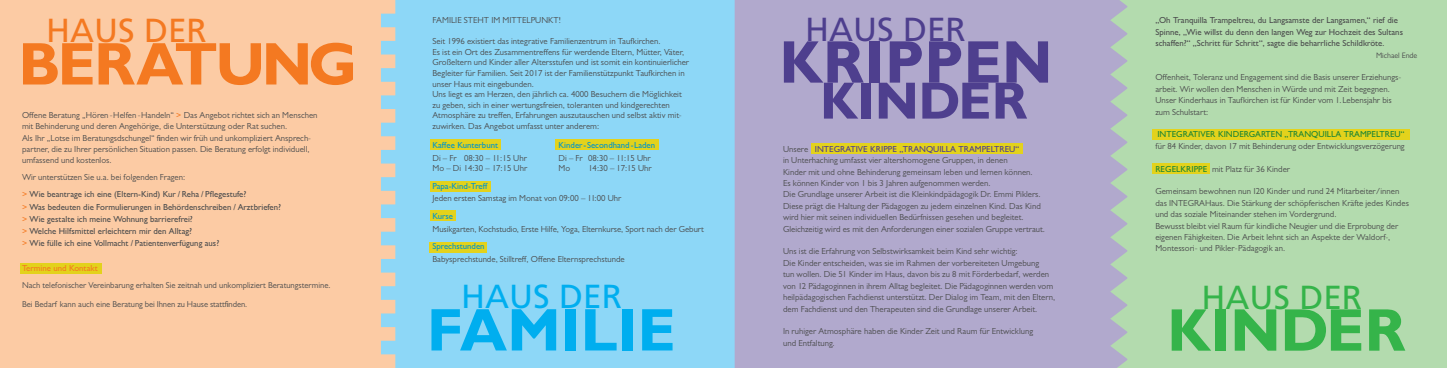
<style>
.page{position:relative;width:1447px;height:368px;background:#fff}
.page>*{position:absolute;margin:0;border:0;box-sizing:border-box;transform-origin:0 0}
.t1{font:700 60.38px "Gill Sans MT Pro";letter-spacing:-.05em;color:#f47921}
.t2{font:700 60.38px "Gill Sans MT Pro";color:#4e3f8e}
.t3{font:700 60.38px "Gill Sans MT Pro";color:#00aeef}
.t4{font:700 60.38px "Gill Sans MT Pro";color:#35b44a}
.t5{font:700 52.5px "Gill Sans MT Pro";color:#4e3f8e}
.t6{font:33.25px "Frutiger LT Std";color:#4e3f8e}
.t7{font:33.25px "Frutiger LT Std";color:#35b44a}
.t8{font:33.25px "Frutiger LT Std";color:#00aeef}
.t9{font:33.25px "Frutiger LT Std";color:#f47921}
.t10{font:8.75px/11.4px "Gill Sans MT Pro";color:#4b4c4d}
.t11{font:500 8.75px/12.2px "Gill Sans MT Pro";color:#4b4c4d}
.t12{font:500 8.75px "Gill Sans MT Pro";color:#0094cc}
.t13{font:500 8.75px "Gill Sans MT Pro";color:#1c8535}
.t14{font:500 8.75px "Gill Sans MT Pro";color:#f47921}
.t15{font:8.58px/18.8px "Gill Sans MT Pro";color:#4b4c4d}
.t16{font:7.88px "Gill Sans MT Pro";color:#4b4c4d}
.s1{font-weight:500;color:#f47921}
.s2{font-weight:400}
.s3{color:#f47921}
.s4{font-weight:500;color:#4e3f8e}
.s5{font-weight:500;color:#1c8535}
</style>
<div class="page">
<div style="left:1101px;top:0;width:345px;height:367px;background:#b3dbae"></div>
<div style="left:366px;top:0;width:413px;height:367px;background:#8dd7f7"></div>
<div style="left:734px;top:0;width:393px;height:367px;background:#b1a9cd"></div>
<div style="left:0;top:0;width:395px;height:367px;background:#fccba4"></div>
<div style="left:555px;top:139px;width:104px;height:11px;background:#e3d21c"></div>
<div style="left:429px;top:139px;width:71px;height:11px;background:#e3d21c"></div>
<div style="left:20px;top:262px;width:81px;height:11px;background:#e3d21c"></div>
<div style="left:429px;top:181px;width:61px;height:10px;background:#e3d21c"></div>
<div style="left:430px;top:210px;width:25px;height:11px;background:#e3d21c"></div>
<div style="left:429px;top:241px;width:58px;height:11px;background:#e3d21c"></div>
<div style="left:1151px;top:129px;width:258px;height:11px;background:#e3d21c"></div>
<div style="left:811px;top:143px;width:212px;height:11px;background:#e3d21c"></div>
<div style="left:1151px;top:163px;width:58px;height:10px;background:#e3d21c"></div>
<h3 class="t9" style="left:46px;top:11px;width:162px">HAUS DER</h3>
<h1 class="t1" style="left:18px;top:27px;width:340px">BERATUNG</h1>
<p class="t10" style="left:22px;top:109px;width:297px">Offene Beratung „Hören - Helfen - Handeln“ <span class="s1">&gt;</span> Das Angebot richtet sich an Menschen mit Behinderung und deren Angehörige, die Unterstützung oder Rat suchen.<br>Als Ihr „Lotse im Beratungsdschungel“ finden wir früh und unkompliziert Ansprech&shy;partner, die zu Ihrer persönlichen Situation passen. Die Beratung erfolgt individuell, umfassend und kostenlos.</p>
<p class="t11" style="left:22px;top:167px;width:226px;line-height:17.5px"><span class="s2">Wir unterstützen Sie u.a. bei folgenden Fragen:<br></span><span class="s3">&gt;</span> Wie beantrage ich eine (Eltern-Kind) Kur / Reha / Pflegestufe?</p>
<p class="t11" style="left:22px;top:200px;width:260px"><span class="s3">&gt;</span> Was bedeuten die Formulierungen in Behördenschreiben / Arztbriefen? <span class="s3">&gt;</span> Wie gestalte ich meine Wohnung barrierefrei?<br><span class="s3">&gt;</span> Welche Hilfsmittel erleichtern mir den Alltag?<br><span class="s3">&gt;</span> Wie fülle ich eine Vollmacht / Patientenverfügung aus?</p>
<p class="t14" style="left:22px;top:263px;width:77px">Termine und Kontakt</p>
<p class="t15" style="left:22px;top:275px;width:310px">Nach telefonischer Vereinbarung erhalten Sie zeitnah und unkompliziert Beratungstermine.<br>Bei Bedarf kann auch eine Beratung bei Ihnen zu Hause stattfinden.</p>
<p class="t10" style="left:432px;top:15px;width:130px">FAMILIE STEHT IM MITTELPUNKT!</p>
<p class="t10" style="left:432px;top:36px;width:258px;line-height:10.5px">Seit 1996 existiert das integrative Familienzentrum in Taufkirchen.<br>Es ist ein Ort des Zusammentreffens für werdende Eltern, Mütter, Väter, Großeltern und Kinder aller Altersstufen und ist somit ein kontinuierlicher Begleiter für Familien. Seit 2017 ist der Familienstützpunkt Taufkirchen in unser Haus mit eingebunden.<br>Uns liegt es am Herzen, den jährlich ca. 4000 Besuchern die Möglichkeit zu geben, sich in einer wertungsfreien, toleranten und kindgerechten Atmosphäre zu treffen, Erfahrungen auszutauschen und selbst aktiv mit&shy;zuwirken. Das Angebot umfasst unter anderem:</p>
<p class="t12" style="left:432px;top:139px;width:67px">Kaffee Kunterbunt</p>
<p class="t12" style="left:558px;top:139px;width:98px">Kinder - Secondhand - Laden</p>
<p class="t10" style="left:432px;top:152px;width:96px">Di – Fr 08:30 – 11:15 Uhr</p>
<p class="t10" style="left:558px;top:152px;width:94px">Di – Fr 08:30 – 11:15 Uhr</p>
<p class="t10" style="left:432px;top:162px;width:96px">Mo – Di 14:30 – 17:15 Uhr</p>
<p class="t10" style="left:558px;top:162px;width:13px">Mo</p>
<p class="t10" style="left:588px;top:162px;width:65px">14:30 – 17:15 Uhr</p>
<p class="t12" style="left:432px;top:180px;width:57px">Papa-Kind-Treff</p>
<p class="t10" style="left:432px;top:192px;width:190px">Jeden ersten Samstag im Monat von 09:00 – 11:00 Uhr</p>
<p class="t12" style="left:432px;top:210px;width:22px">Kurse</p>
<p class="t10" style="left:432px;top:222px;width:273px">Musikgarten, Kochstudio, Erste Hilfe, Yoga, Elternkurse, Sport nach der Geburt</p>
<p class="t12" style="left:432px;top:240px;width:54px">Sprechstunden</p>
<p class="t10" style="left:432px;top:253px;width:194px">Babysprechstunde, Stilltreff, Offene Elternsprechstunde</p>
<h3 class="t8" style="left:461px;top:277px;width:162px">HAUS DER</h3>
<h1 class="t3" style="left:427px;top:292px;width:250px">FAMILIE</h1>
<h3 class="t6" style="left:805px;top:9px;width:162px">HAUS DER</h3>
<h1 class="t2" style="left:779px;top:25px;width:275px">KRIPPEN</h1>
<h2 class="t5" style="left:819px;top:68px;width:209px">KINDER</h2>
<p class="t10" style="left:783px;top:143px;width:263px">Unsere <span class="s4">INTEGRATIVE KRIPPE „TRANQUILLA TRAMPELTREU“<br></span>in Unterhaching umfasst vier altershomogene Gruppen, in denen<br>Kinder mit und ohne Behinderung gemeinsam leben und lernen können.<br>Es können Kinder von 1 bis 3 Jahren aufgenommen werden.<br>Die Grundlage unserer Arbeit ist die Kleinkindpädagogik Dr. Emmi Piklers.<br>Diese prägt die Haltung der Pädagogen zu jedem einzelnen Kind. Das Kind wird hier mit seinen individuellen Bedürfnissen gesehen und begleitet.<br>Gleichzeitig wird es mit den Anforderungen einer sozialen Gruppe vertraut.</p>
<p class="t10" style="left:783px;top:245px;width:273px">Uns ist die Erfahrung von Selbstwirksamkeit beim Kind sehr wichtig:<br>Die Kinder entscheiden, was sie im Rahmen der vorbereiteten Umgebung<br>tun wollen. Die 51 Kinder im Haus, davon bis zu 8 mit Förderbedarf, werden von 12 Pädagoginnen in ihrem Alltag begleitet. Die Pädagoginnen werden vom heilpädagogischen Fachdienst unterstützt. Der Dialog im Team, mit den Eltern, dem Fachdienst und den Therapeuten sind die Grundlage unserer Arbeit.</p>
<p class="t10" style="left:783px;top:325px;width:251px">In ruhiger Atmosphäre haben die Kinder Zeit und Raum für Entwicklung und Entfaltung.</p>
<p class="t11" style="left:1155px;top:15px;width:249px;line-height:11.4px">„Oh Tranquilla Trampeltreu, du Langsamste der Langsamen,“ rief die<br>Spinne, „Wie willst du denn den langen Weg zur Hochzeit des Sultans schaffen?“ „Schritt für Schritt“, sagte die beharrliche Schildkröte.</p>
<p class="t16" style="left:1375px;top:50px;width:43px">Michael Ende</p>
<p class="t10" style="left:1155px;top:71px;width:247px">Offenheit, Toleranz und Engagement sind die Basis unserer Erziehungs&shy;arbeit. Wir wollen den Menschen in Würde und mit Zeit begegnen.<br>Unser Kinderhaus in Taufkirchen ist für Kinder vom 1. Lebensjahr bis zum Schulstart:</p>
<p class="t13" style="left:1157px;top:129px;width:248px">INTEGRATIVER KINDERGARTEN „TRANQUILLA TRAMPELTREU“</p>
<p class="t10" style="left:1155px;top:140px;width:251px">für 84 Kinder, davon 17 mit Behinderung oder Entwicklungsverzögerung</p>
<p class="t10" style="left:1155px;top:162px;width:136px"><span class="s5">REGELKRIPPE</span> mit Platz für 36 Kinder</p>
<p class="t10" style="left:1155px;top:185px;width:255px">Gemeinsam bewohnen nun 120 Kinder und rund 24 Mitarbeiter/innen das INTEGRAHaus. Die Stärkung der schöpferischen Kräfte jedes Kindes und das soziale Miteinander stehen im Vordergrund.<br>Bewusst bleibt viel Raum für kindliche Neugier und die Erprobung der eigenen Fähigkeiten. Die Arbeit lehnt sich an Aspekte der Waldorf-, Montessori- und Pikler - Pädagogik an.</p>
<h3 class="t7" style="left:1201px;top:277px;width:162px">HAUS DER</h3>
<h1 class="t4" style="left:1166px;top:292px;width:240px">KINDER</h1>
</div>
